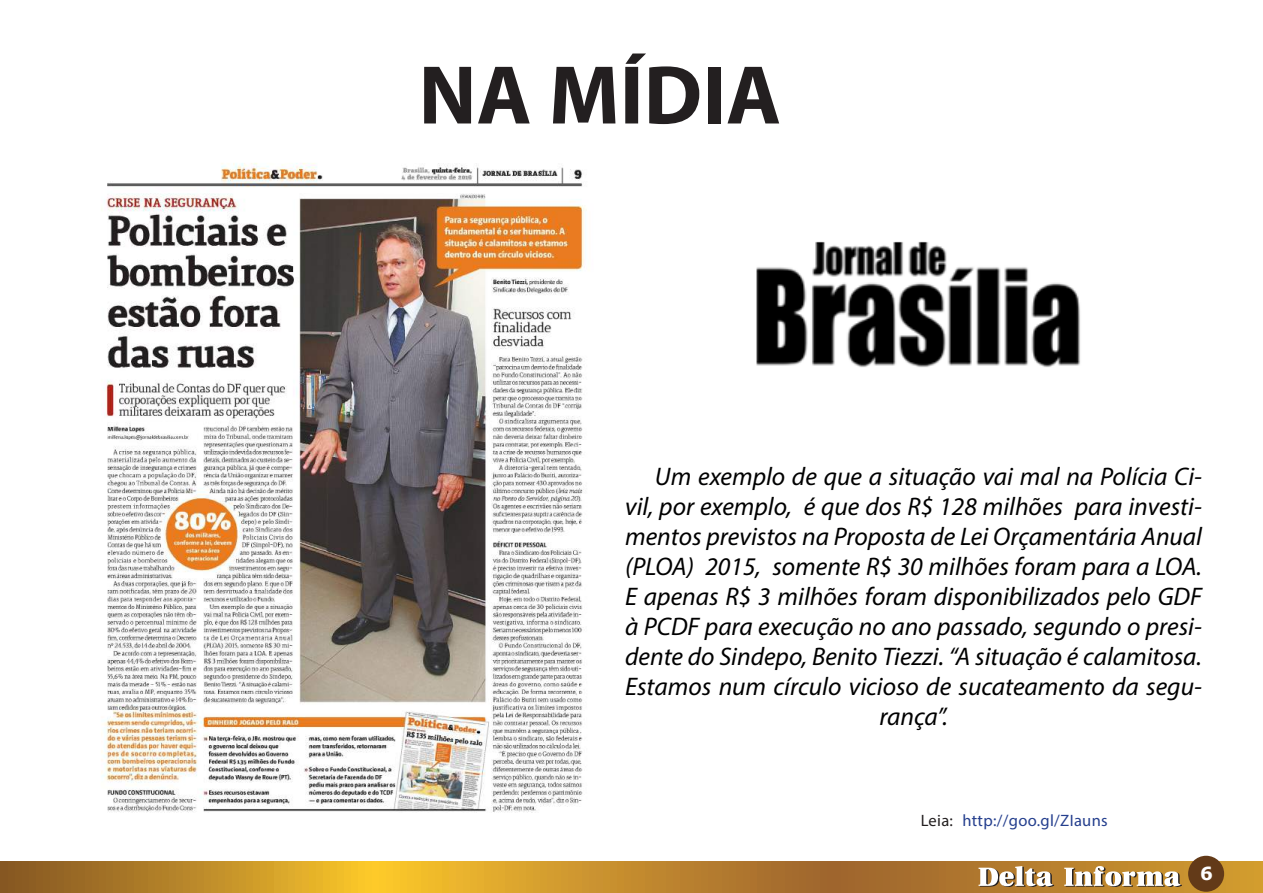
<style>
.page{position:relative;width:1263px;height:893px;background:#fff}
.page>*{position:absolute;margin:0;border:0;box-sizing:border-box;transform-origin:0 0}
.t1{font:700 84px "Myriad Pro";color:#231f20}
.t2{font:italic 25.5px "Myriad Pro";color:#000001}
.t3{font:700 18px "Verdana";color:#fff}
.t4{font:16.5px "Myriad Pro";letter-spacing:.02em;color:#253f8e}
.s1{color:#231f20}
</style>
<div class="page">
<svg style="left:0;top:861px;width:1263px;height:32px;background:#c08a2b"></svg>
<svg style="left:978px;top:866px;width:76px;height:21px"></svg>
<svg style="left:1064px;top:866px;width:118px;height:21px"></svg>
<div style="left:1188px;top:856px;width:36px;height:36px;background:#633a18;border-radius:50%"></div>
<img style="left:101px;top:163px;width:485px;height:650px">
<img style="left:756px;top:241px;width:324px;height:126px">
<h1 class="t1" style="left:419px;top:40px;width:364px">NA MÍDIA</h1>
<p class="t2" style="left:655px;top:460px;width:549px">Um exemplo de que a situação vai mal na Polícia Ci-</p>
<p class="t2" style="left:625px;top:490px;width:578px">vil, por exemplo, é que dos R$ 128 milhões para investi-</p>
<p class="t2" style="left:625px;top:520px;width:578px">mentos previstos na Proposta de Lei Orçamentária Anual</p>
<p class="t2" style="left:625px;top:550px;width:578px">(PLOA) 2015, somente R$ 30 milhões foram para a LOA.</p>
<p class="t2" style="left:625px;top:580px;width:578px">E apenas R$ 3 milhões foram disponibilizados pelo GDF</p>
<p class="t2" style="left:625px;top:610px;width:578px">à PCDF para execução no ano passado, segundo o presi-</p>
<p class="t2" style="left:625px;top:640px;width:578px">dente do Sindepo, Benito Tiezzi. “A situação é calamitosa.</p>
<p class="t2" style="left:625px;top:670px;width:578px">Estamos num círculo vicioso de sucateamento da segu-</p>
<p class="t2" style="left:879px;top:700px;width:70px">rança”.</p>
<p class="t4" style="left:921px;top:811px;width:189px"><span class="s1">Leia:</span> http://goo.gl/ZIauns</p>
<p class="t3" style="left:1200px;top:861px;width:14px">6</p>
</div>
